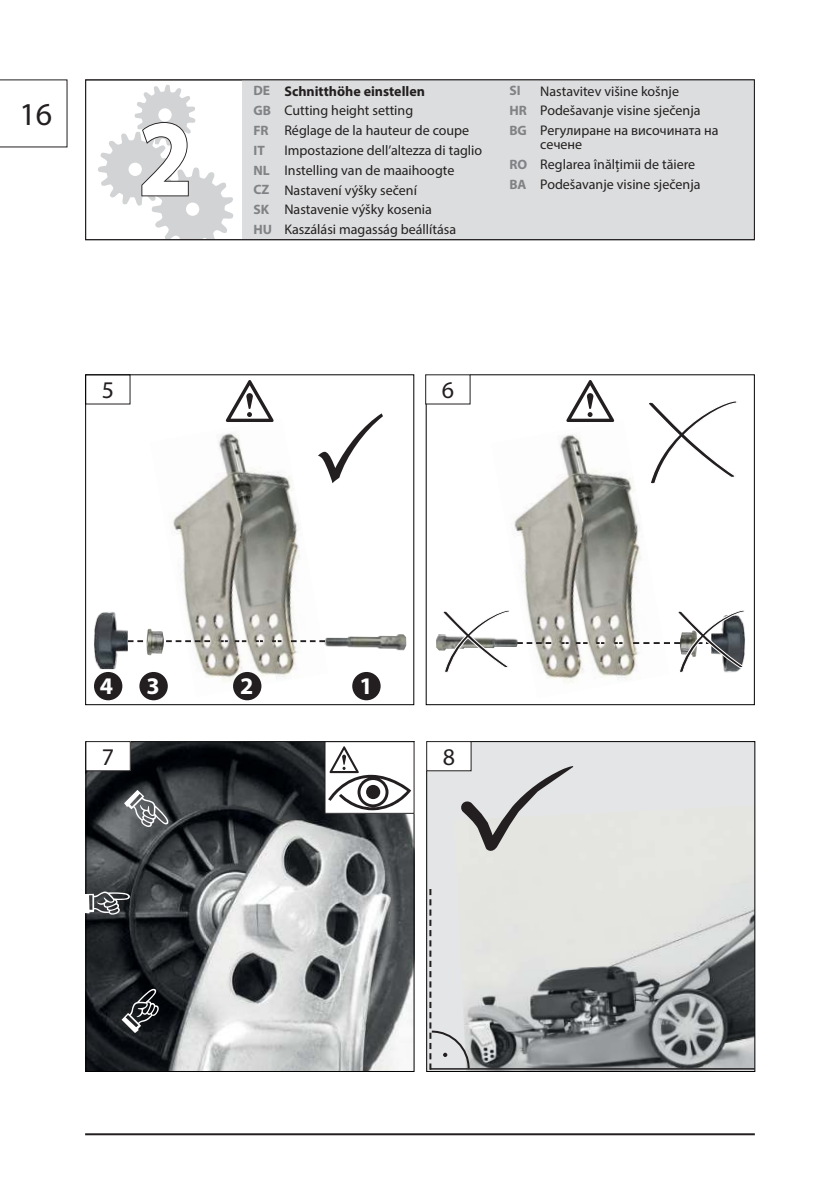
<style>
.page{position:relative;width:840px;height:1191px;background:#fff}
.page>*{position:absolute;margin:0;border:0;box-sizing:border-box;transform-origin:0 0}
.t1{font:700 109.6px "Myriad Pro";color:#fff;scale:.9 1}
.t2{font:32px "Myriad Pro";color:#231f20}
.t3{font:24px "Myriad Pro";color:#231f20}
.t4{font:700 24px "Myriad Pro";color:#fff}
.t5{font:14px/19.8px "Myriad Pro";color:#231f20}
.t6{font:700 13.6px "Myriad Pro";color:#808285}
.s1{font-weight:700;font-size:13.6px;color:#808285}
.s2{font-weight:700}
</style>
<div class="page">
<svg style="left:0;top:79px;width:67px;height:68px"></svg>
<hr style="left:85px;top:1133px;width:669px;height:2px;background:#231f20">
<img style="left:94px;top:612px;width:34px;height:57px">
<img style="left:149px;top:433px;width:175px;height:264px">
<svg style="left:128px;top:640px;width:82px;height:2px"></svg>
<img style="left:324px;top:634px;width:82px;height:16px">
<img style="left:146px;top:628px;width:18px;height:27px">
<svg style="left:220px;top:640px;width:8px;height:2px"></svg>
<svg style="left:235px;top:640px;width:11px;height:2px"></svg>
<svg style="left:256px;top:640px;width:7px;height:2px"></svg>
<svg style="left:272px;top:640px;width:9px;height:2px"></svg>
<svg style="left:291px;top:640px;width:34px;height:2px"></svg>
<img style="left:514px;top:420px;width:127px;height:262px">
<img style="left:436px;top:634px;width:81px;height:16px">
<svg style="left:561px;top:642px;width:7px;height:2px"></svg>
<svg style="left:517px;top:642px;width:34px;height:2px"></svg>
<svg style="left:575px;top:642px;width:12px;height:2px"></svg>
<svg style="left:596px;top:642px;width:8px;height:2px"></svg>
<svg style="left:614px;top:642px;width:8px;height:2px"></svg>
<svg style="left:442px;top:610px;width:68px;height:63px"></svg>
<svg style="left:649px;top:401px;width:88px;height:83px"></svg>
<svg style="left:98px;top:85px;width:135px;height:153px"></svg>
<div style="left:242px;top:80px;width:511px;height:159px;background:#dcddde"></div>
<div style="left:85px;top:79px;width:669px;height:161px;border:1px solid #231f20"></div>
<div style="left:85px;top:374px;width:329px;height:331px;border:1px solid #000"></div>
<svg style="left:225px;top:380px;width:49px;height:42px"></svg>
<svg style="left:566px;top:380px;width:48px;height:42px"></svg>
<div style="left:352px;top:672px;width:28px;height:28px;background:#231f20;border-radius:50%"></div>
<div style="left:94px;top:672px;width:28px;height:28px;background:#231f20;border-radius:50%"></div>
<div style="left:139px;top:672px;width:29px;height:28px;background:#231f20;border-radius:50%"></div>
<div style="left:233px;top:672px;width:28px;height:28px;background:#231f20;border-radius:50%"></div>
<img style="left:87px;top:743px;width:325px;height:327px">
<div style="left:86px;top:741px;width:44px;height:29px;background:#fff"></div>
<div style="left:85px;top:741px;width:46px;height:30px;border:1px solid #231f20"></div>
<div style="left:325px;top:741px;width:89px;height:72px;background:#fff"></div>
<div style="left:324px;top:741px;width:90px;height:73px;border:1px solid #231f20"></div>
<svg style="left:328px;top:746px;width:83px;height:64px"></svg>
<svg style="left:85px;top:891px;width:45px;height:23px"></svg>
<svg style="left:124px;top:790px;width:45px;height:37px;background:#6f7274"></svg>
<svg style="left:121px;top:988px;width:38px;height:45px;background:#404346"></svg>
<div style="left:426px;top:741px;width:328px;height:330px;background:#e4e5e6"></div>
<img style="left:470px;top:881px;width:283px;height:189px">
<div style="left:426px;top:741px;width:329px;height:331px;border:1px solid #000"></div>
<div style="left:426px;top:741px;width:45px;height:29px;background:#fff"></div>
<div style="left:426px;top:741px;width:45px;height:30px;border:1px solid #231f20"></div>
<svg style="left:429px;top:889px;width:41px;height:181px"></svg>
<svg style="left:460px;top:766px;width:113px;height:85px"></svg>
<hr style="left:429px;top:1068px;width:325px;height:1px;background:#231f20">
<svg style="left:632px;top:609px;width:113px;height:64px"></svg>
<svg style="left:318px;top:433px;width:6px;height:50px"></svg>
<h2 class="t2" style="left:19px;top:99px;width:34px">16</h2>
<h1 class="t1" style="left:138px;top:102px;width:62px">2</h1>
<h3 class="t3" style="left:102px;top:378px;width:14px">5</h3>
<p class="t5" style="left:253px;top:82px;width:217px"><span class="s1">DE</span> <span class="s2">Schnitthöhe einstellen<br></span><span class="s1">GB</span> Cutting height setting<br><span class="s1">FR</span> Réglage de la hauteur de coupe</p>
<p class="t6" style="left:253px;top:143px;width:13px">IT</p>
<p class="t5" style="left:253px;top:141px;width:230px;text-indent:31px">Impostazione dell’altezza di taglio<br><span class="s1">NL</span> Instelling van de maaihoogte<br><span class="s1">CZ</span> Nastavení výšky sečení<br><span class="s1">SK</span> Nastavenie výšky kosenia<br><span class="s1">HU</span> Kaszálási magasság beállítása</p>
<p class="t5" style="left:509px;top:82px;width:211px;text-indent:31px">Nastavitev višine košnje<br><span class="s1">HR</span> Podešavanje visine sječenja<br><span class="s1">BG</span> Регулиране на височината на</p>
<p class="t5" style="left:509px;top:135px;width:193px;text-indent:31px">сечене<br><span class="s1">RO</span> Reglarea înălțimii de tăiere<br><span class="s1">BA</span> Podešavanje visine sječenja</p>
<p class="t6" style="left:509px;top:84px;width:13px">SI</p>
<h3 class="t3" style="left:441px;top:378px;width:14px">6</h3>
<h3 class="t4" style="left:100px;top:673px;width:15px">4</h3>
<h3 class="t4" style="left:146px;top:673px;width:15px">3</h3>
<h3 class="t4" style="left:240px;top:673px;width:15px">2</h3>
<h3 class="t4" style="left:359px;top:673px;width:15px">1</h3>
<h3 class="t3" style="left:102px;top:745px;width:14px">7</h3>
<h3 class="t3" style="left:442px;top:745px;width:14px">8</h3>
</div>
